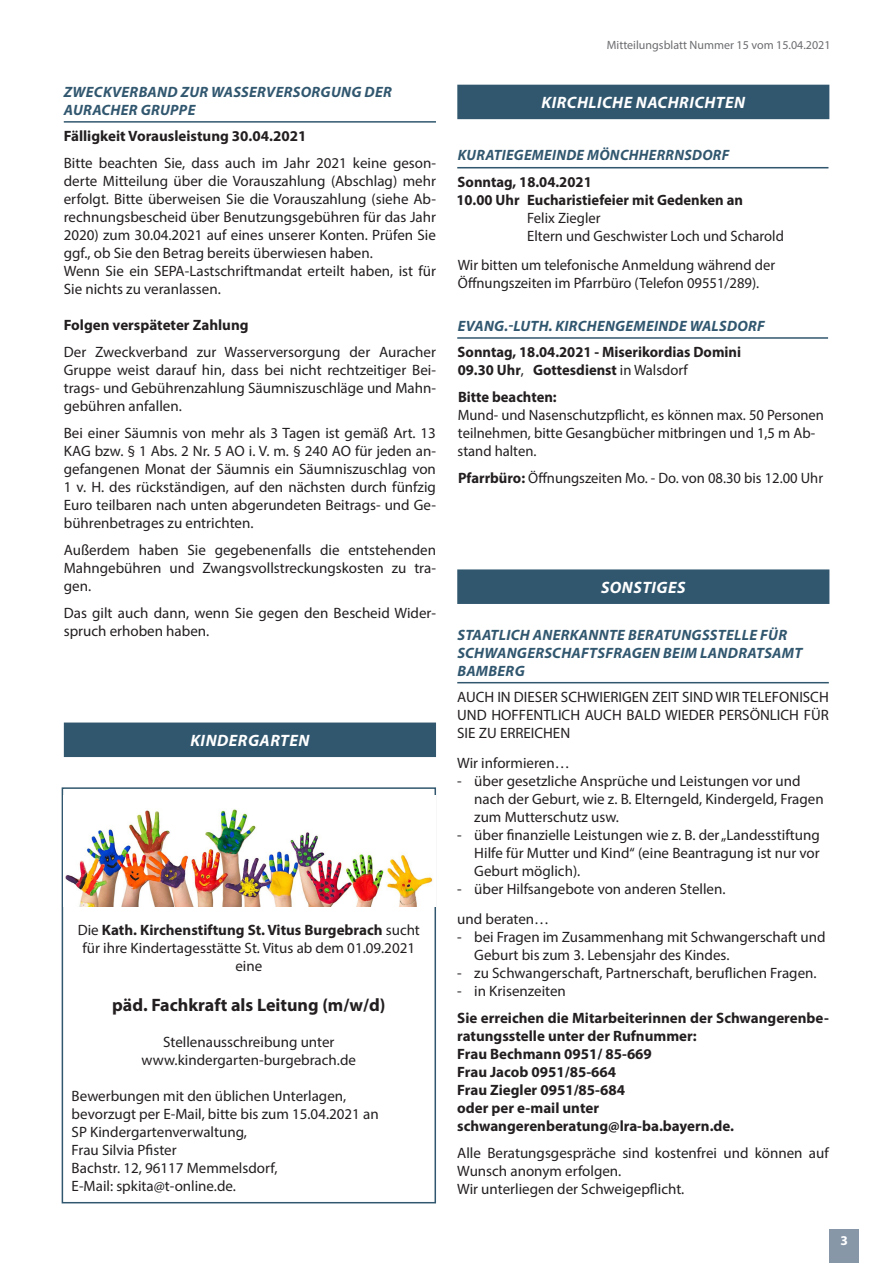
<style>
.page{position:relative;width:872px;height:1263px;background:#fff}
.page>*{position:absolute;margin:0;border:0;box-sizing:border-box;transform-origin:0 0}
.Überschrift_H2{font:700 18px "Myriad Pro";color:#231f20}
.Rubrik{font:italic 700 16.5px "Myriad Pro";letter-spacing:.03em;color:#fff}
.Überschrift_H2-2{font:15px/18px "Myriad Pro";color:#231f20;text-align:justify}
.Fließtext{font:15px/18px "Myriad Pro";color:#231f20}
.Überschrift_H2-3{font:700 15px/18px "Myriad Pro";color:#231f20}
.Überschrift_H1{font:italic 700 15px/18px "Myriad Pro";letter-spacing:.02em;color:#31576f}
.Fließtext-2{font:700 15px "Myriad Pro";color:#231f20}
.t1{font:700 13.5px "Myriad Pro";color:#fff}
.t2{font:12px "Myriad Pro";color:#6c6d70}
.s1{font-weight:700}
.s2{font-weight:400}
</style>
<div class="page">
<div style="left:457px;top:85px;width:372px;height:34px;background:#31576f"></div>
<hr style="left:457px;top:167px;width:371px;height:1px;background:#31576f">
<hr style="left:457px;top:337px;width:371px;height:2px;background:#31576f">
<hr style="left:64px;top:121px;width:372px;height:2px;background:#31576f">
<div style="left:64px;top:722px;width:372px;height:35px;background:#31576f"></div>
<div style="left:62px;top:787px;width:374px;height:416px;border:2px solid #31576f"></div>
<img style="left:63px;top:795px;width:372px;height:111px">
<div style="left:457px;top:569px;width:372px;height:35px;background:#31576f"></div>
<hr style="left:457px;top:682px;width:372px;height:1px;background:#31576f">
<div style="left:829px;top:1229px;width:30px;height:34px;background:#8797a8"></div>
<p class="Überschrift_H1" style="left:64px;top:82px;width:329px">ZWECKVERBAND ZUR WASSERVERSORGUNG DER<br>AURACHER GRUPPE</p>
<p class="Überschrift_H2-3" style="left:64px;top:127px;width:244px">Fälligkeit Vorausleistung 30.04.2021</p>
<p class="Überschrift_H2-2" style="left:64px;top:154px;width:374px">Bitte beachten Sie, dass auch im Jahr 2021 keine geson&shy;derte Mitteilung über die Vorauszahlung (Abschlag) mehr erfolgt. Bitte überweisen Sie die Vorauszahlung (siehe Ab&shy;rechnungsbescheid über Benutzungsgebühren für das Jahr 2020) zum 30.04.2021 auf eines unserer Konten. Prüfen Sie ggf., ob Sie den Betrag bereits überwiesen haben.</p>
<p class="Überschrift_H2-2" style="left:64px;top:262px;width:374px">Wenn Sie ein SEPA-Lastschriftmandat erteilt haben, ist für<br>Sie nichts zu veranlassen.</p>
<p class="Überschrift_H2-3" style="left:64px;top:316px;width:186px">Folgen verspäteter Zahlung</p>
<p class="Überschrift_H2-2" style="left:64px;top:343px;width:374px">Der Zweckverband zur Wasserversorgung der Auracher Gruppe weist darauf hin, dass bei nicht rechtzeitiger Bei&shy;trags- und Gebührenzahlung Säumniszuschläge und Mahn&shy;gebühren anfallen.</p>
<p class="Überschrift_H2-2" style="left:64px;top:424px;width:374px">Bei einer Säumnis von mehr als 3 Tagen ist gemäß Art. 13<br>KAG bzw. § 1 Abs. 2 Nr. 5 AO i. V. m. § 240 AO für jeden an&shy;gefangenen Monat der Säumnis ein Säumniszuschlag von 1 v. H. des rückständigen, auf den nächsten durch fünfzig Euro teilbaren nach unten abgerundeten Beitrags- und Ge&shy;bührenbetrages zu entrichten.</p>
<p class="Überschrift_H2-2" style="left:64px;top:541px;width:374px">Außerdem haben Sie gegebenenfalls die entstehenden Mahngebühren und Zwangsvollstreckungskosten zu tra&shy;gen.</p>
<p class="Überschrift_H2-2" style="left:64px;top:604px;width:374px">Das gilt auch dann, wenn Sie gegen den Bescheid Wider&shy;spruch erhoben haben.</p>
<p class="Rubrik" style="left:190px;top:729px;width:120px">KINDERGARTEN</p>
<p class="Überschrift_H2-2" style="left:78px;top:921px;width:344px;text-align:center">Die <span class="s1">Kath. Kirchenstiftung St. Vitus Burgebrach</span> sucht für ihre Kindertagesstätte St. Vitus ab dem 01.09.2021 eine</p>
<p class="Überschrift_H2" style="left:112px;top:993px;width:275px">päd. Fachkraft als Leitung (m/w/d)</p>
<p class="Überschrift_H2-2" style="left:163px;top:1033px;width:173px">Stellenausschreibung unter</p>
<p class="Überschrift_H2-2" style="left:142px;top:1051px;width:216px">www.kindergarten-burgebrach.de</p>
<p class="Überschrift_H2-2" style="left:72px;top:1087px;width:276px">Bewerbungen mit den üblichen Unterlagen,</p>
<p class="Überschrift_H2-2" style="left:72px;top:1105px;width:308px">bevorzugt per E-Mail, bitte bis zum 15.04.2021 an</p>
<p class="Überschrift_H2-2" style="left:72px;top:1123px;width:177px">SP Kindergartenverwaltung,</p>
<p class="Überschrift_H2-2" style="left:72px;top:1141px;width:107px">Frau Silvia Pfister</p>
<p class="Überschrift_H2-2" style="left:72px;top:1159px;width:207px">Bachstr. 12, 96117 Memmelsdorf,</p>
<p class="Überschrift_H2-2" style="left:72px;top:1177px;width:166px">E-Mail: spkita@t-online.de.</p>
<p class="t2" style="left:607px;top:38px;width:225px">Mitteilungsblatt Nummer 15 vom 15.04.2021</p>
<p class="Rubrik" style="left:541px;top:92px;width:205px">KIRCHLICHE NACHRICHTEN</p>
<p class="Überschrift_H1" style="left:458px;top:146px;width:273px">KURATIEGEMEINDE MÖNCHHERRNSDORF</p>
<p class="Fließtext-2" style="left:457px;top:172px;width:136px">Sonntag, 18.04.2021</p>
<p class="Fließtext-2" style="left:456px;top:190px;width:288px">10.00 Uhr Eucharistiefeier mit Gedenken an</p>
<p class="Fließtext" style="left:527px;top:209px;width:75px">Felix Ziegler</p>
<p class="Fließtext" style="left:527px;top:227px;width:258px">Eltern und Geschwister Loch und Scharold</p>
<p class="Fließtext" style="left:458px;top:255px;width:319px">Wir bitten um telefonische Anmeldung während der</p>
<p class="Fließtext" style="left:458px;top:273px;width:303px">Öffnungszeiten im Pfarrbüro (Telefon 09551/289).</p>
<p class="Überschrift_H1" style="left:458px;top:316px;width:308px">EVANG.-LUTH. KIRCHENGEMEINDE WALSDORF</p>
<p class="Fließtext-2" style="left:457px;top:342px;width:285px">Sonntag, 18.04.2021 - Miserikordias Domini</p>
<p class="Fließtext-2" style="left:458px;top:360px;width:232px">09.30 Uhr<span class="s2">,</span> Gottesdienst <span class="s2">in Walsdorf</span></p>
<p class="Fließtext-2" style="left:458px;top:387px;width:100px">Bitte beachten:</p>
<p class="Fließtext" style="left:457px;top:406px;width:368px">Mund- und Nasenschutzpflicht, es können max. 50 Personen teilnehmen, bitte Gesangbücher mitbringen und 1,5 m Ab&shy;stand halten.</p>
<p class="Fließtext" style="left:458px;top:469px;width:366px"><span class="s1">Pfarrbüro:</span> Öffnungszeiten Mo. - Do. von 08.30 bis 12.00 Uhr</p>
<p class="Rubrik" style="left:601px;top:576px;width:86px">SONSTIGES</p>
<p class="Überschrift_H1" style="left:457px;top:625px;width:346px">STAATLICH ANERKANNTE BERATUNGSSTELLE FÜR<br>SCHWANGERSCHAFTSFRAGEN BEIM LANDRATSAMT<br>BAMBERG</p>
<p class="Überschrift_H2-2" style="left:457px;top:688px;width:373px">AUCH IN DIESER SCHWIERIGEN ZEIT SIND WIR TELEFONISCH UND HOFFENTLICH AUCH BALD WIEDER PERSÖNLICH FÜR SIE ZU ERREICHEN</p>
<p class="Überschrift_H2-2" style="left:457px;top:754px;width:114px">Wir informieren…</p>
<p class="Überschrift_H2-2" style="left:474px;top:772px;width:351px;text-align:left;text-indent:-17px">- über gesetzliche Ansprüche und Leistungen vor und nach der Geburt, wie z. B. Elterngeld, Kindergeld, Fragen zum Mutterschutz usw.</p>
<p class="Überschrift_H2-2" style="left:474px;top:826px;width:347px;text-indent:-17px">- über finanzielle Leistungen wie z. B. der „Landesstiftung Hilfe für Mutter und Kind“ (eine Beantragung ist nur vor Geburt möglich).</p>
<p class="Überschrift_H2-2" style="left:457px;top:880px;width:270px">- über Hilfsangebote von anderen Stellen.</p>
<p class="Überschrift_H2-2" style="left:457px;top:910px;width:93px">und beraten…</p>
<p class="Überschrift_H2-2" style="left:474px;top:928px;width:353px;text-indent:-17px">- bei Fragen im Zusammenhang mit Schwangerschaft und<br>Geburt bis zum 3. Lebensjahr des Kindes.</p>
<p class="Überschrift_H2-2" style="left:457px;top:964px;width:361px">- zu Schwangerschaft, Partnerschaft, beruflichen Fragen.</p>
<p class="Überschrift_H2-2" style="left:457px;top:982px;width:110px">- in Krisenzeiten</p>
<p class="Überschrift_H2-3" style="left:457px;top:1008px;width:373px">Sie erreichen die Mitarbeiterinnen der Schwangerenbe&shy;ratungsstelle unter der Rufnummer:</p>
<p class="Überschrift_H2-3" style="left:457px;top:1044px;width:196px">Frau Bechmann 0951/ 85-669</p>
<p class="Überschrift_H2-3" style="left:457px;top:1062px;width:160px">Frau Jacob 0951/85-664</p>
<p class="Überschrift_H2-3" style="left:457px;top:1080px;width:169px">Frau Ziegler 0951/85-684</p>
<p class="Überschrift_H2-3" style="left:457px;top:1098px;width:143px">oder per e-mail unter</p>
<p class="Überschrift_H2-3" style="left:457px;top:1116px;width:278px">schwangerenberatung@lra-ba.bayern.de.</p>
<p class="Überschrift_H2-2" style="left:457px;top:1144px;width:373px">Alle Beratungsgespräche sind kostenfrei und können auf<br>Wunsch anonym erfolgen.</p>
<p class="Überschrift_H2-2" style="left:457px;top:1180px;width:229px">Wir unterliegen der Schweigepflicht.</p>
<p class="t1" style="left:840px;top:1231px;width:9px">3</p>
</div>
